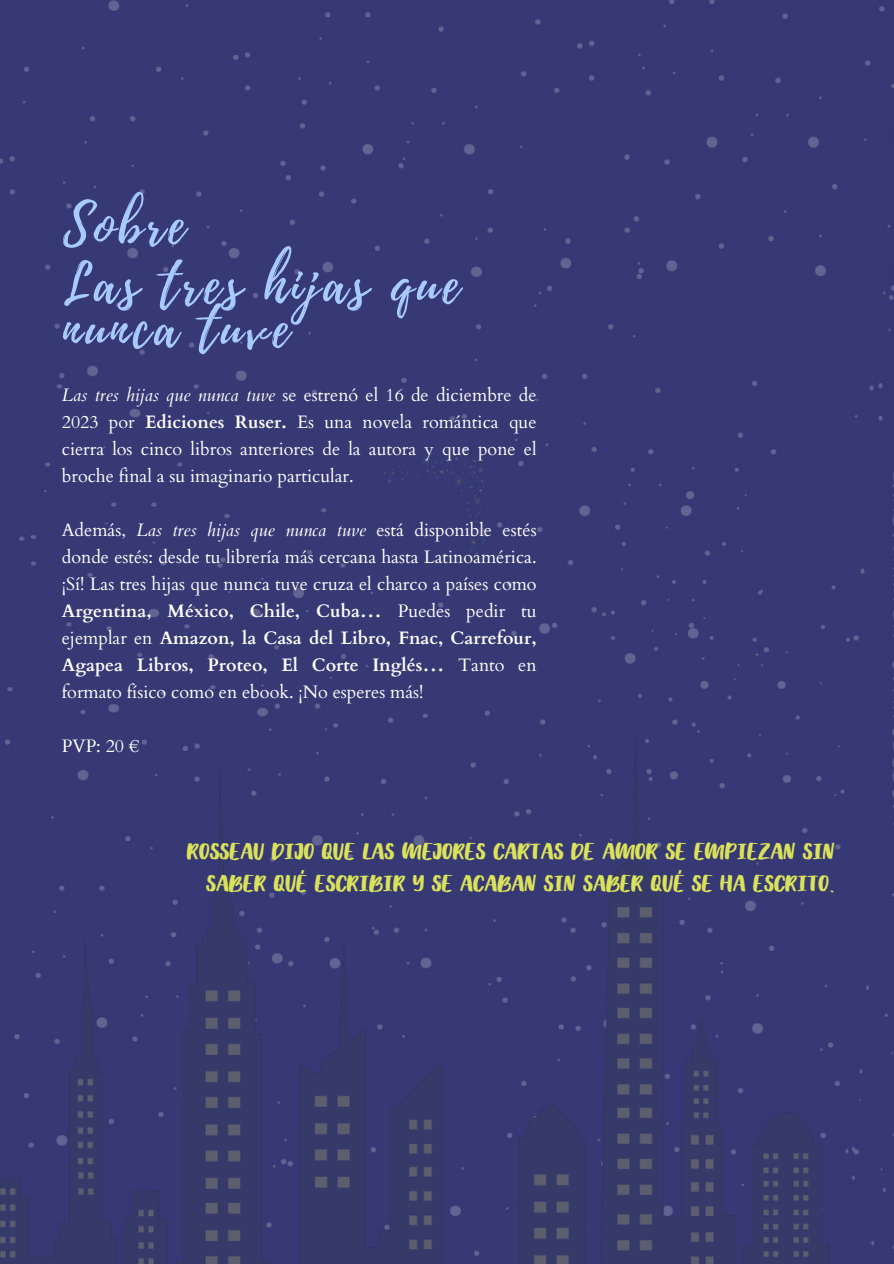
<style>
.page{position:relative;width:894px;height:1264px;background:#fff}
.page>*{position:absolute;margin:0;border:0;box-sizing:border-box;transform-origin:0 0}
.t1{font:54px/59.7px "Playlist Script";letter-spacing:.07em;color:#a7caff}
.t2{font:24px/32.7px "Whortle";color:#dae25a;text-align:right}
.t3{font:18px/27px "Cardo";color:#fff;text-align:justify}
.s1{font-style:italic}
.s2{font-weight:700}
</style>
<div class="page">
<img style="left:0;top:0;width:893px;height:1263px">
<h1 class="t1" style="left:63px;top:197px;width:397px">Sobre<br>Las tres hijas que</h1>
<h1 class="t1" style="left:63px;top:300px;width:227px">nunca tuve</h1>
<p class="t3" style="left:62px;top:381px;width:476px"><span class="s1">Las tres hijas que nunca tuve</span> se estrenó el 16 de diciembre de 2023 por <span class="s2">Ediciones Ruser.</span> Es una novela romántica que cierra los cinco libros anteriores de la autora y que pone el broche final a su imaginario particular.</p>
<p class="t3" style="left:62px;top:516px;width:476px">Además, <span class="s1">Las tres hijas que nunca tuve</span> está disponible estés donde estés: desde tu librería más cercana hasta Latinoamérica. ¡Sí! Las tres hijas que nunca tuve cruza el charco a países como <span class="s2">Argentina, México, Chile, Cuba…</span> Puedes pedir tu ejemplar en <span class="s2">Amazon, la Casa del Libro, Fnac, Carrefour, Agapea Libros, Proteo, El Corte Inglés…</span> Tanto en formato físico como en ebook. ¡No esperes más!</p>
<p class="t3" style="left:62px;top:732px;width:79px">PVP: 20 €</p>
<h2 class="t2" style="left:187px;top:836px;width:649px">ROSSEAU DIJO QUE LAS MEJORES CARTAS DE AMOR SE EMPIEZAN SIN<br>SABER QUÉ ESCRIBIR Y SE ACABAN SIN SABER QUÉ SE HA ESCRITO.</h2>
</div>
